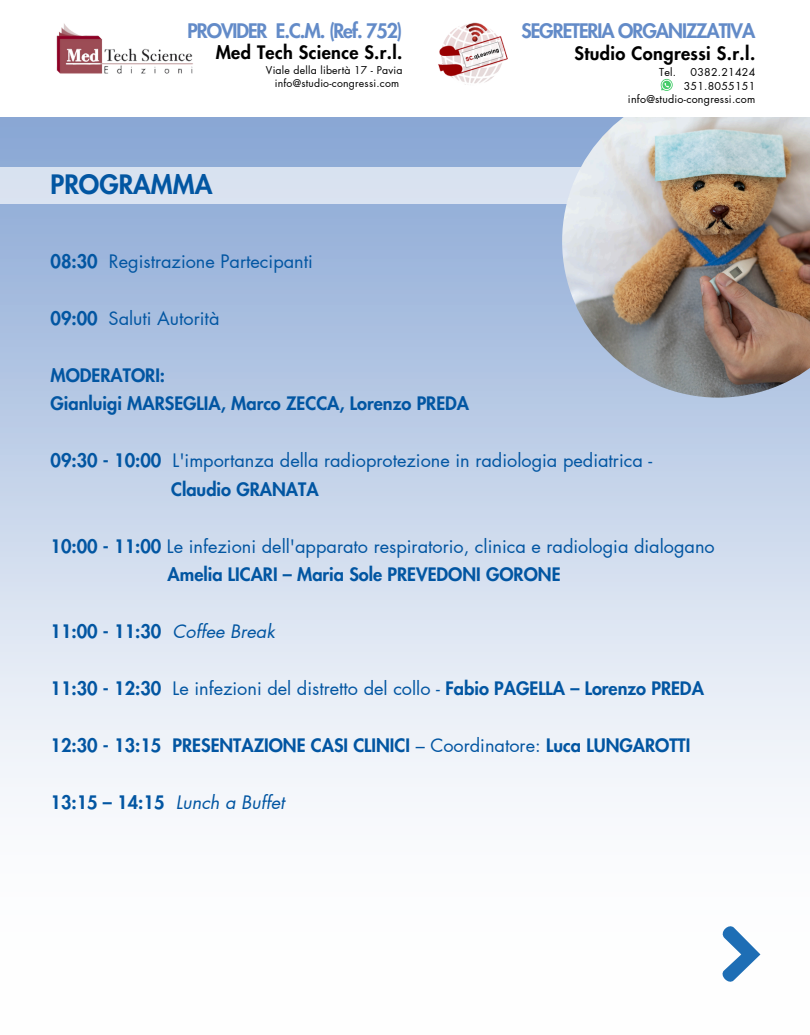
<style>
.page{position:relative;width:810px;height:1035px;background:#fff}
.page>*{position:absolute;margin:0;border:0;box-sizing:border-box;transform-origin:0 0}
.t1{font:800 26.1px "Futura LT Pro";color:#0256a2}
.t2{font:800 19.6px "Futura LT Pro";letter-spacing:-.05em;color:#638bc8}
.t3{font:800 18.2px "Futura LT Pro";letter-spacing:.02em;color:#000}
.t4{font:18.1px/28.5px "Futura LT Pro";color:#0256a2}
.t5{font:800 18.1px/28.5px "Futura LT Pro";color:#0256a2}
.t6{font:italic 18.1px "Futura LT Pro";color:#0256a2}
.t7{font:10.7px "Futura LT Pro";letter-spacing:.02em;color:#000}
.t8{font:10.5px "Futura LT Pro";letter-spacing:.02em;color:#000}
.s1{font-weight:800}
.s2{font-weight:400;font-style:italic}
.s3{font-weight:400}
.s4{font-weight:800;font-style:normal}
</style>
<div class="page">
<div style="left:0;top:168px;width:592px;height:36px;background:#d9e2f0"></div>
<img style="left:562px;top:117px;width:248px;height:281px">
<img style="left:438px;top:22px;width:70px;height:63px">
<img style="left:56px;top:23px;width:137px;height:51px">
<svg style="left:661px;top:79px;width:12px;height:12px"></svg>
<svg style="left:722px;top:926px;width:38px;height:56px"></svg>
<h4 class="t2" style="left:187px;top:22px;width:217px">PROVIDER E.C.M. (Ref. 752)</h4>
<h3 class="t3" style="left:216px;top:44px;width:188px">Med Tech Science S.r.l.</h3>
<h4 class="t8" style="left:266px;top:66px;width:138px">Viale della libertà 17 - Pavia</h4>
<h4 class="t8" style="left:275px;top:78px;width:126px">info@studio-congressi.com</h4>
<p class="t1" style="left:51px;top:173px;width:163px">PROGRAMMA</p>
<p class="t4" style="left:51px;top:248px;width:264px"><span class="s1">08:30</span> Registrazione Partecipanti</p>
<p class="t4" style="left:51px;top:305px;width:170px"><span class="s1">09:00</span> Saluti Autorità</p>
<h4 class="t2" style="left:521px;top:22px;width:235px">SEGRETERIA ORGANIZZATIVA</h4>
<p class="t3" style="left:574px;top:45px;width:182px">Studio Congressi S.r.l.</p>
<p class="t7" style="left:659px;top:67px;width:19px">Tel.</p>
<p class="t7" style="left:691px;top:67px;width:66px">0382.21424</p>
<h1 class="t7" style="left:684px;top:81px;width:73px">351.8055151</h1>
<h4 class="t7" style="left:628px;top:95px;width:129px">info@studio-congressi.com</h4>
<h2 class="t5" style="left:51px;top:362px;width:420px">MODERATORI:<br>Gianluigi MARSEGLIA, Marco ZECCA, Lorenzo PREDA</h2>
<p class="t4" style="left:171px;top:447px;width:483px;text-indent:-121px"><span class="s1">09:30 - 10:00</span> L'importanza della radioprotezione in radiologia pediatrica -<br><span class="s1">Claudio GRANATA</span></p>
<p class="t4" style="left:168px;top:533px;width:549px;text-indent:-117px"><span class="s1">10:00 - 11:00</span> Le infezioni dell'apparato respiratorio, clinica e radiologia dialogano<br><span class="s1">Amelia LICARI – Maria Sole PREVEDONI GORONE</span></p>
<p class="t5" style="left:51px;top:618px;width:226px">11:00 - 11:30 <span class="s2">Coffee Break</span></p>
<p class="t5" style="left:51px;top:675px;width:655px">11:30 - 12:30 <span class="s3">Le infezioni del distretto del collo -</span> Fabio PAGELLA – Lorenzo PREDA</p>
<p class="t5" style="left:51px;top:732px;width:641px">12:30 - 13:15 PRESENTAZIONE CASI CLINICI <span class="s3">– Coordinatore:</span> Luca LUNGAROTTI</p>
<p class="t6" style="left:51px;top:794px;width:235px"><span class="s4">13:15 – 14:15</span> Lunch a Buffet</p>
</div>
